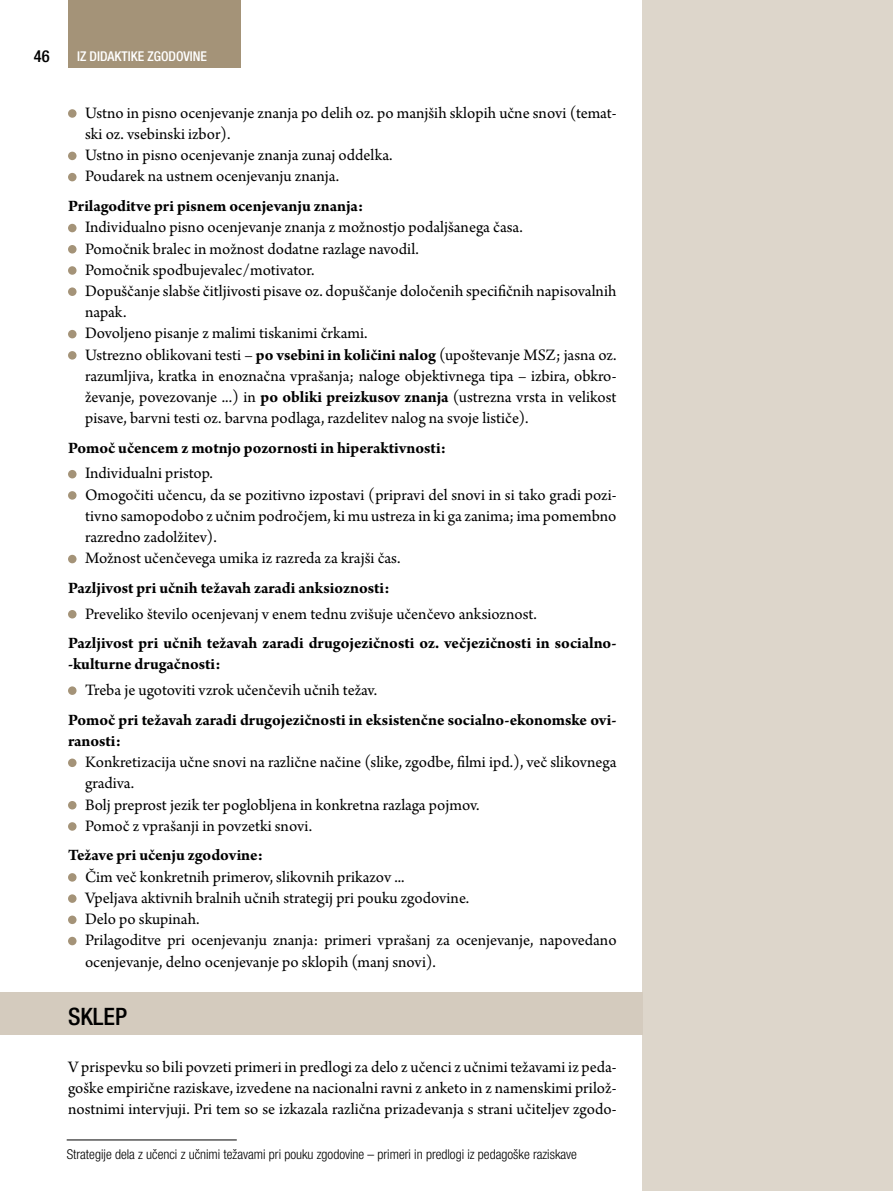
<style>
.page{position:relative;width:893px;height:1191px;background:#fff}
.page>*{position:absolute;margin:0;border:0;box-sizing:border-box;transform-origin:0 0}
.t1{font:500 condensed 24px "Helvetica Neue LT Com";color:#000}
.t2{font:16.8px/21.1px "Arno Pro";color:#000}
.t3{font:700 16.8px/21.1px "Arno Pro";letter-spacing:-.005em;color:#000}
.t4{font:500 condensed 16.5px "Helvetica Neue LT Com";color:#000}
.t5{font:300 condensed 13.5px "Helvetica Neue LT Com";color:#000}
.t6{font:500 condensed 13.5px "Helvetica Neue LT Com";color:#fff}
.s1{font-weight:700}
</style>
<div class="page">
<hr style="left:67px;top:1139px;width:170px;height:1px;background:#000">
<div style="left:642px;top:0;width:251px;height:1191px;background:#ddd6cb"></div>
<div style="left:68px;top:0;width:172px;height:68px;background:#a49378"></div>
<div style="left:0;top:992px;width:642px;height:43px;background:#d4cbbe"></div>
<div style="left:68px;top:109px;width:9px;height:9px;background:#a49378;border-radius:50%"></div>
<div style="left:68px;top:152px;width:9px;height:8px;background:#a49378;border-radius:50%"></div>
<div style="left:68px;top:173px;width:9px;height:8px;background:#a49378;border-radius:50%"></div>
<div style="left:68px;top:224px;width:9px;height:8px;background:#a49378;border-radius:50%"></div>
<div style="left:68px;top:245px;width:9px;height:8px;background:#a49378;border-radius:50%"></div>
<div style="left:68px;top:266px;width:9px;height:9px;background:#a49378;border-radius:50%"></div>
<div style="left:68px;top:287px;width:9px;height:9px;background:#a49378;border-radius:50%"></div>
<div style="left:68px;top:330px;width:9px;height:8px;background:#a49378;border-radius:50%"></div>
<div style="left:68px;top:351px;width:9px;height:8px;background:#a49378;border-radius:50%"></div>
<div style="left:68px;top:470px;width:9px;height:8px;background:#a49378;border-radius:50%"></div>
<div style="left:68px;top:491px;width:9px;height:8px;background:#a49378;border-radius:50%"></div>
<div style="left:68px;top:555px;width:9px;height:8px;background:#a49378;border-radius:50%"></div>
<div style="left:68px;top:610px;width:9px;height:8px;background:#a49378;border-radius:50%"></div>
<div style="left:68px;top:686px;width:9px;height:9px;background:#a49378;border-radius:50%"></div>
<div style="left:68px;top:758px;width:9px;height:9px;background:#a49378;border-radius:50%"></div>
<div style="left:68px;top:801px;width:9px;height:8px;background:#a49378;border-radius:50%"></div>
<div style="left:68px;top:822px;width:9px;height:8px;background:#a49378;border-radius:50%"></div>
<div style="left:68px;top:873px;width:9px;height:8px;background:#a49378;border-radius:50%"></div>
<div style="left:68px;top:894px;width:9px;height:9px;background:#a49378;border-radius:50%"></div>
<div style="left:68px;top:915px;width:9px;height:9px;background:#a49378;border-radius:50%"></div>
<div style="left:68px;top:936px;width:9px;height:9px;background:#a49378;border-radius:50%"></div>
<p class="t4" style="left:34px;top:46px;width:17px">46</p>
<p class="t6" style="left:77px;top:48px;width:132px">IZ DIDAKTIKE ZGODOVINE</p>
<p class="t2" style="left:85px;top:103px;width:533px">Ustno in pisno ocenjevanje znanja po delih oz. po manjših sklopih učne snovi (temat&shy;ski oz. vsebinski izbor).<br>Ustno in pisno ocenjevanje znanja zunaj oddelka.<br>Poudarek na ustnem ocenjevanju znanja.</p>
<p class="t3" style="left:68px;top:196px;width:297px">Prilagoditve pri pisnem ocenjevanju znanja:</p>
<p class="t2" style="left:85px;top:218px;width:533px">Individualno pisno ocenjevanje znanja z možnostjo podaljšanega časa.<br>Pomočnik bralec in možnost dodatne razlage navodil.<br>Pomočnik spodbujevalec/motivator.<br>Dopuščanje slabše čitljivosti pisave oz. dopuščanje določenih specifičnih napisovalnih napak.<br>Dovoljeno pisanje z malimi tiskanimi črkami.<br>Ustrezno oblikovani testi – <span class="s1">po vsebini in količini nalog</span> (upoštevanje MSZ; jasna oz. razumljiva, kratka in enoznačna vprašanja; naloge objektivnega tipa – izbira, obkro&shy;ževanje, povezovanje ...) in <span class="s1">po obliki preizkusov znanja</span> (ustrezna vrsta in velikost pisave, barvni testi oz. barvna podlaga, razdelitev nalog na svoje lističe).</p>
<p class="t3" style="left:68px;top:438px;width:380px">Pomoč učencem z motnjo pozornosti in hiperaktivnosti:</p>
<p class="t2" style="left:85px;top:464px;width:533px">Individualni pristop.<br>Omogočiti učencu, da se pozitivno izpostavi (pripravi del snovi in si tako gradi pozi&shy;tivno samopodobo z učnim področjem, ki mu ustreza in ki ga zanima; ima pomembno razredno zadolžitev).<br>Možnost učenčevega umika iz razreda za krajši čas.</p>
<p class="t3" style="left:68px;top:578px;width:323px">Pazljivost pri učnih težavah zaradi anksioznosti:</p>
<p class="t2" style="left:85px;top:604px;width:453px">Preveliko število ocenjevanj v enem tednu zvišuje učenčevo anksioznost.</p>
<p class="t3" style="left:68px;top:633px;width:550px">Pazljivost pri učnih težavah zaradi drugojezičnosti oz. večjezičnosti in socialno--kulturne drugačnosti:</p>
<p class="t2" style="left:85px;top:680px;width:294px">Treba je ugotoviti vzrok učenčevih učnih težav.</p>
<p class="t3" style="left:68px;top:710px;width:550px">Pomoč pri težavah zaradi drugojezičnosti in eksistenčne socialno-ekonomske ovi&shy;ranosti:</p>
<p class="t2" style="left:85px;top:752px;width:533px">Konkretizacija učne snovi na različne načine (slike, zgodbe, filmi ipd.), več slikovnega gradiva.<br>Bolj preprost jezik ter poglobljena in konkretna razlaga pojmov.<br>Pomoč z vprašanji in povzetki snovi.</p>
<p class="t3" style="left:68px;top:845px;width:196px">Težave pri učenju zgodovine:</p>
<p class="t2" style="left:85px;top:867px;width:533px">Čim več konkretnih primerov, slikovnih prikazov ...<br>Vpeljava aktivnih bralnih učnih strategij pri pouku zgodovine.<br>Delo po skupinah.<br>Prilagoditve pri ocenjevanju znanja: primeri vprašanj za ocenjevanje, napovedano ocenjevanje, delno ocenjevanje po sklopih (manj snovi).</p>
<h1 class="t1" style="left:68px;top:1002px;width:61px">Sklep</h1>
<p class="t2" style="left:68px;top:1057px;width:550px;text-align:justify">V prispevku so bili povzeti primeri in predlogi za delo z učenci z učnimi težavami iz peda&shy;goške empirične raziskave, izvedene na nacionalni ravni z anketo in z namenskimi prilož&shy;nostnimi intervjuji. Pri tem so se izkazala različna prizadevanja s strani učiteljev zgodo-</p>
<p class="t5" style="left:67px;top:1146px;width:512px">Strategije dela z učenci z učnimi težavami pri pouku zgodovine – primeri in predlogi iz pedagoške raziskave</p>
</div>
